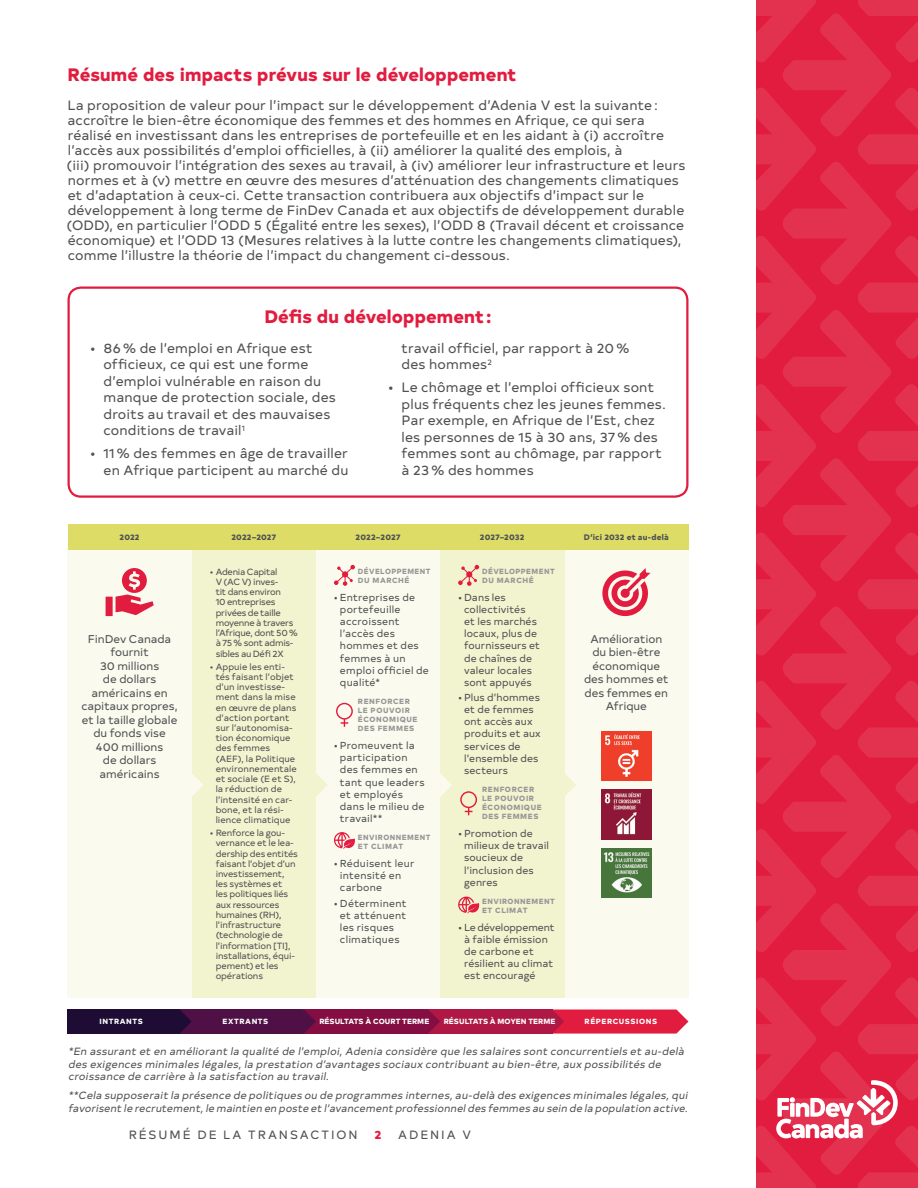
<style>
.page{position:relative;width:918px;height:1188px;background:#fff}
.page>*{position:absolute;margin:0;border:0;box-sizing:border-box;transform-origin:0 0}
.t1{font:800 18px "Typold";letter-spacing:.005em;color:#e21c3f}
.Body_copy{font:13.5px/16.5px "Typold";letter-spacing:.01em;color:#4f5153}
.t2{font:12px "Typold";letter-spacing:.165em;color:#4f5153}
.t3{font:800 12px "Typold";color:#e21c3f}
.t4{font:11.25px/13.5px "Typold";color:#4f5153;text-align:center}
.Fine_print{font:italic 10.5px/12.6px "Typold";color:#4f5153}
.t5{font:10.2px/12.1px "Typold";letter-spacing:.01em;color:#4f5153}
.t6{font:9px/10.2px "Typold";letter-spacing:-.01em;color:#4f5153}
.t7{font:9px/10.2px "Typold";letter-spacing:-.03em;color:#4f5153}
.t8{font:800 7.95px "Typold";letter-spacing:.015em;color:#4f5153}
.t9{font:800 7.5px/9px "Typold";letter-spacing:.07em;color:#969597}
.t10{font:800 7.5px "Typold";letter-spacing:.015em;color:#fff}
.t11{font:800 7.5px "Typold";letter-spacing:.075em;color:#fff}
.t12{font:800 7.5px "Typold";letter-spacing:.07em;color:#fff}
</style>
<div class="page">
<svg style="left:756px;top:0;width:162px;height:1188px;background:#e2294a"></svg>
<div style="left:68px;top:287px;width:621px;height:211px;border:2px solid #e21c3f;border-radius:12px"></div>
<svg style="left:67px;top:1010px;width:621px;height:24px;background:#981745"></svg>
<div style="left:68px;top:1010px;width:112px;height:24px;background:#1e0c35"></div>
<div style="left:316px;top:550px;width:124px;height:447px;background:#fafbee"></div>
<div style="left:564px;top:550px;width:124px;height:447px;background:#fafbee"></div>
<div style="left:192px;top:550px;width:124px;height:447px;background:#f2f3cf"></div>
<div style="left:440px;top:550px;width:124px;height:448px;background:#f2f3cf"></div>
<div style="left:68px;top:525px;width:620px;height:25px;background:#dcdc67"></div>
<svg style="left:602px;top:568px;width:48px;height:48px"></svg>
<svg style="left:316px;top:773px;width:12px;height:24px"></svg>
<svg style="left:564px;top:773px;width:12px;height:24px"></svg>
<svg style="left:440px;top:773px;width:12px;height:24px"></svg>
<div style="left:68px;top:550px;width:124px;height:447px;background:#fafbee"></div>
<svg style="left:192px;top:774px;width:11px;height:22px"></svg>
<div style="left:106px;top:597px;width:7px;height:19px;background:#e21c3f"></div>
<svg style="left:116px;top:568px;width:38px;height:47px"></svg>
<svg style="left:460px;top:791px;width:17px;height:24px"></svg>
<svg style="left:334px;top:565px;width:21px;height:21px"></svg>
<svg style="left:458px;top:565px;width:21px;height:21px"></svg>
<img style="left:602px;top:790px;width:49px;height:49px">
<img style="left:602px;top:848px;width:49px;height:50px">
<svg style="left:336px;top:703px;width:17px;height:24px"></svg>
<svg style="left:334px;top:832px;width:21px;height:17px"></svg>
<svg style="left:458px;top:897px;width:22px;height:16px"></svg>
<img style="left:602px;top:731px;width:49px;height:50px">
<h2 class="t1" style="left:68px;top:59px;width:451px">Résumé des impacts prévus sur le développement</h2>
<p class="Body_copy" style="left:67px;top:96px;width:620px;line-height:15px">La proposition de valeur pour l’impact sur le développement d’Adenia V est la suivante : accroître le bien‑être économique des femmes et des hommes en Afrique, ce qui sera réalisé en investissant dans les entreprises de portefeuille et en les aidant à (i) accroître l’accès aux possibilités d’emploi officielles, à (ii) améliorer la qualité des emplois, à<br>(iii) promouvoir l’intégration des sexes au travail, à (iv) améliorer leur infrastructure et leurs normes et à (v) mettre en œuvre des mesures d’atténuation des changements climatiques et d’adaptation à ceux‑ci. Cette transaction contribuera aux objectifs d’impact sur le développement à long terme de FinDev Canada et aux objectifs de développement durable (ODD), en particulier l’ODD 5 (Égalité entre les sexes), l’ODD 8 (Travail décent et croissance économique) et l’ODD 13 (Mesures relatives à la lutte contre les changements climatiques), comme l’illustre la théorie de l’impact du changement ci‑dessous.</p>
<h2 class="t1" style="left:264px;top:301px;width:229px">Défis du développement :</h2>
<p class="Body_copy" style="left:104px;top:338px;width:234px;text-indent:-14px">• 86 % de l’emploi en Afrique est officieux, ce qui est une forme d’emploi vulnérable en raison du manque de protection sociale, des droits au travail et des mauvaises conditions de travail<sup>1</sup></p>
<p class="Body_copy" style="left:90px;top:444px;width:260px;text-align:right">• 11 % des femmes en âge de travailler en Afrique participent au marché du</p>
<p class="Body_copy" style="left:402px;top:338px;width:229px">travail officiel, par rapport à 20 % des hommes<sup>2</sup></p>
<p class="Body_copy" style="left:402px;top:378px;width:266px;text-indent:-14px">• Le chômage et l’emploi officieux sont plus fréquents chez les jeunes femmes.<br>Par exemple, en Afrique de l’Est, chez les personnes de 15 à 30 ans, 37 % des femmes sont au chômage, par rapport à 23 % des hommes</p>
<p class="t8" style="left:120px;top:530px;width:22px">2022</p>
<p class="t8" style="left:231px;top:530px;width:46px">2022–2027</p>
<p class="t8" style="left:356px;top:530px;width:46px">2022–2027</p>
<p class="t8" style="left:480px;top:530px;width:46px">2027–2032</p>
<p class="t8" style="left:584px;top:530px;width:86px">D’ici 2032 et au-delà</p>
<p class="t4" style="left:81px;top:631px;width:98px">FinDev Canada fournit<br>30 millions<br>de dollars américains en capitaux propres, et la taille globale du fonds vise<br>400 millions<br>de dollars américains</p>
<p class="t7" style="left:216px;top:566px;width:84px;text-indent:-6px">• Adenia Capital<br>V (AC V) inves-<br>tit dans environ<br>10 entreprises privées de taille moyenne à travers l’Afrique, dont 50 % à 75 % sont admis&shy;sibles au Défi 2X</p>
<p class="t6" style="left:216px;top:661px;width:83px;text-indent:-6px">• Appuie les enti&shy;tés faisant l’objet d’un investisse&shy;ment dans la mise en œuvre de plans d’action portant sur l’autonomisa&shy;tion économique des femmes (AEF), la Politique environnementale et sociale (E et S), la réduction de l’intensité en car&shy;bone, et la rési&shy;lience climatique</p>
<p class="t6" style="left:216px;top:827px;width:84px;text-indent:-6px">• Renforce la gou&shy;vernance et le lea&shy;dership des entités faisant l’objet d’un investissement, les systèmes et<br>les politiques liés aux ressources humaines (RH), l’infrastructure (technologie de l’information [TI], installations, équi&shy;pement) et les opérations</p>
<p class="t9" style="left:358px;top:566px;width:74px">DÉVELOPPEMENT<br>DU MARCHÉ</p>
<p class="t5" style="left:340px;top:590px;width:91px;text-indent:-6px">• Entreprises de portefeuille accroissent l’accès des hommes et des femmes à un emploi officiel de qualité*</p>
<p class="t9" style="left:358px;top:696px;width:61px">RENFORCER<br>LE POUVOIR<br>ÉCONOMIQUE<br>DES FEMMES</p>
<p class="t5" style="left:340px;top:739px;width:86px;text-indent:-6px">• Promeuvent la participation des femmes en tant que leaders et employés dans le milieu de travail**</p>
<p class="t9" style="left:358px;top:832px;width:74px">ENVIRONNEMENT<br>ET CLIMAT</p>
<p class="t5" style="left:340px;top:857px;width:76px;text-indent:-6px">• Réduisent leur intensité en carbone</p>
<p class="t5" style="left:340px;top:896px;width:68px;text-indent:-6px">• Déterminent et atténuent les risques climatiques</p>
<p class="t9" style="left:482px;top:566px;width:74px">DÉVELOPPEMENT<br>DU MARCHÉ</p>
<p class="t5" style="left:464px;top:590px;width:78px;text-indent:-6px">• Dans les collectivités<br>et les marchés locaux, plus de fournisseurs et de chaînes de valeur locales sont appuyés</p>
<p class="t5" style="left:464px;top:691px;width:78px;text-indent:-6px">• Plus d’hommes et de femmes ont accès aux produits et aux services de l’ensemble des secteurs</p>
<p class="t9" style="left:482px;top:784px;width:61px">RENFORCER<br>LE POUVOIR<br>ÉCONOMIQUE<br>DES FEMMES</p>
<p class="t5" style="left:464px;top:827px;width:86px;text-indent:-6px">• Promotion de milieux de travail soucieux de l’inclusion des genres</p>
<p class="t9" style="left:482px;top:896px;width:74px">ENVIRONNEMENT<br>ET CLIMAT</p>
<p class="t5" style="left:464px;top:920px;width:92px;text-indent:-6px">• Le développement à faible émission de carbone et résilient au climat est encouragé</p>
<p class="t4" style="left:584px;top:631px;width:86px">Amélioration du bien-être économique des hommes et des femmes en<br>Afrique</p>
<p class="t12" style="left:100px;top:1015px;width:45px">INTRANTS</p>
<p class="t11" style="left:223px;top:1015px;width:47px">EXTRANTS</p>
<p class="t10" style="left:319px;top:1015px;width:111px">RÉSULTATS À COURT TERME</p>
<p class="t10" style="left:444px;top:1015px;width:113px">RÉSULTATS À MOYEN TERME</p>
<p class="t11" style="left:585px;top:1015px;width:74px">RÉPERCUSSIONS</p>
<p class="Fine_print" style="left:68px;top:1044px;width:620px">*En assurant et en améliorant la qualité de l’emploi,Adenia considère que les salaires sont concurrentiels et au‑delà des exigences minimales légales,la prestation d’avantages sociaux contribuant au bien‑être,aux possibilités de croissance de carrière à la satisfaction au travail.</p>
<p class="Fine_print" style="left:68px;top:1089px;width:624px">**Cela supposerait la présence de politiques ou de programmes internes,au‑delà des exigences minimales légales,qui favorisent le recrutement,le maintien en poste et l’avancement professionneldes femmes au sein de la population active.</p>
<p class="t2" style="left:129px;top:1125px;width:231px">RÉSUMÉ DE LA TRANSACTION</p>
<p class="t3" style="left:374px;top:1124px;width:9px">2</p>
<p class="t2" style="left:398px;top:1125px;width:74px">ADENIA V</p>
</div>
